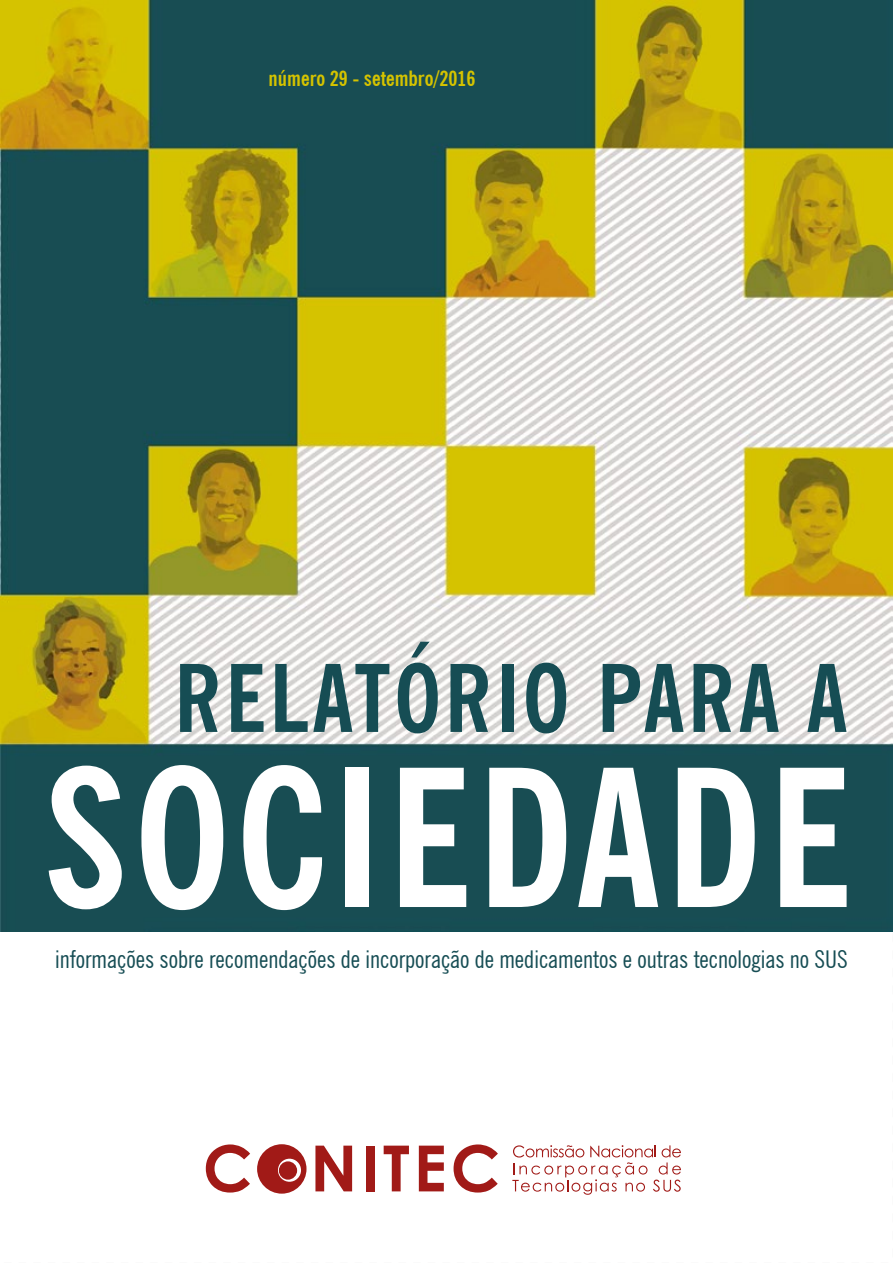
<style>
.page{position:relative;width:893px;height:1263px;background:#fff}
.page>*{position:absolute;margin:0;border:0;box-sizing:border-box;transform-origin:0 0}
.t1{font:700 condensed 190.5px "News Gothic BT";letter-spacing:.035em;color:#fff}
.t2{font:700 condensed 93px "News Gothic BT";letter-spacing:.04em;color:#164d54}
.t3{font:condensed 24.45px "News Gothic BT";color:#164d54}
.t4{font:700 condensed 21px "News Gothic BT";color:#d5c300}
</style>
<div class="page">
<img style="left:0;top:0;width:893px;height:931px">
<svg style="left:206px;top:1144px;width:44px;height:48px"></svg>
<svg style="left:315px;top:1145px;width:37px;height:46px"></svg>
<div style="left:366px;top:1145px;width:8px;height:46px;background:#a11a17"></div>
<svg style="left:384px;top:1145px;width:25px;height:46px"></svg>
<svg style="left:419px;top:1145px;width:25px;height:46px"></svg>
<svg style="left:454px;top:1144px;width:44px;height:48px"></svg>
<svg style="left:257px;top:1144px;width:49px;height:49px"></svg>
<div style="left:279px;top:1161px;width:18px;height:19px;background:#a11a17;border-radius:50%"></div>
<svg style="left:512px;top:1145px;width:169px;height:50px"></svg>
<p class="t4" style="left:269px;top:65px;width:208px">número 29 - setembro/2016</p>
<h2 class="t2" style="left:174px;top:642px;width:674px">RELATÓRIO PARA A</h2>
<h1 class="t1" style="left:43px;top:722px;width:810px">SOCIEDADE</h1>
<p class="t3" style="left:55px;top:945px;width:794px">informações sobre recomendações de incorporação de medicamentos e outras tecnologias no SUS</p>
</div>
